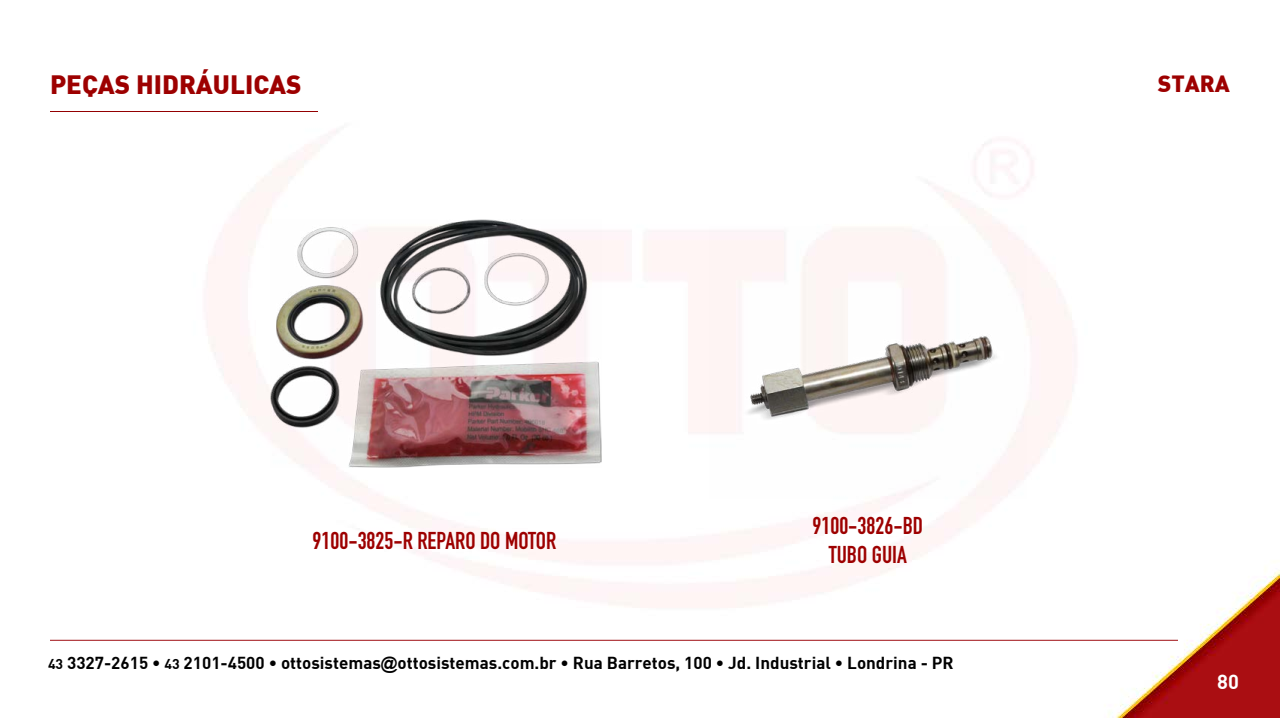
<style>
.page{position:relative;width:1280px;height:718px;background:#fff}
.page>*{position:absolute;margin:0;border:0;box-sizing:border-box;transform-origin:0 0}
.t1{font:900 26px "DI Nbek";color:#9d0000}
.t2{font:700 24px/28.8px "DIN Condensed";color:#9d0000;text-align:center}
.t3{font:900 23px "DI Nbek";color:#9d0000}
.t4{font:700 20px "DI Nbek";color:#fff}
.t5{font:700 17px "DI Nbek";color:#000}
.s1{font-size:14px}
.s2{font-family:"Arial"}
</style>
<div class="page">
<img style="left:50px;top:130px;width:1230px;height:588px">
<hr style="left:50px;top:640px;width:1128px;height:1px;background:#a00f13">
<img style="left:270px;top:220px;width:332px;height:247px">
<hr style="left:50px;top:111px;width:268px;height:1px;background:#930001">
<img style="left:710px;top:227px;width:316px;height:271px">
<h1 class="t1" style="left:50px;top:67px;width:253px">PEÇAS HIDRÁULICAS</h1>
<h2 class="t2" style="left:313px;top:526px;width:245px">9100-3825-R REPARO DO MOTOR</h2>
<h2 class="t2" style="left:813px;top:511px;width:112px">9100-3826-BD<br>TUBO GUIA</h2>
<p class="t5" style="left:48px;top:652px;width:907px"><span class="s1">43</span> 3327-2615 • <span class="s1">43</span> 2101-4500 • ottosistemas<span class="s2">@</span>ottosistemas.com.br • Rua Barretos, 100 • Jd. Industrial • Londrina - PR</p>
<h3 class="t3" style="left:1158px;top:69px;width:74px">STARA</h3>
<p class="t4" style="left:1217px;top:669px;width:23px">80</p>
</div>
